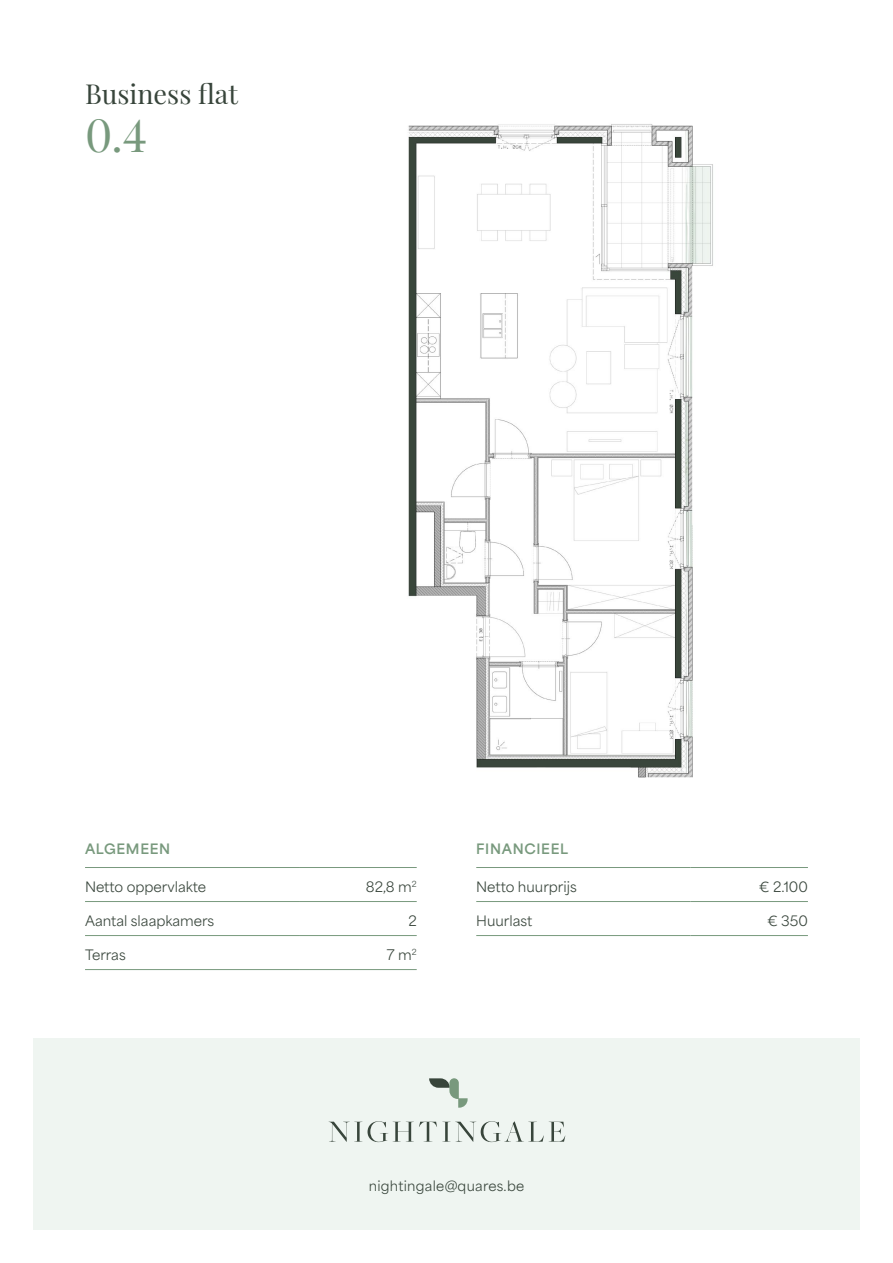
<style>
.page{position:relative;width:893px;height:1263px;background:#fff}
.page>*{position:absolute;margin:0;border:0;box-sizing:border-box;transform-origin:0 0}
.t1{font:45px "Playfair Display";color:#78997d}
.t2{font:27px "Playfair Display";color:#38453b}
.t3{font:13.5px "Area Normal";color:#38453b}
.t4{font:700 13.5px "Area Normal";letter-spacing:.05em;color:#78997d}
.t5{font:13.2px "Area Normal";letter-spacing:.02em;color:#38453b}
</style>
<div class="page">
<div style="left:33px;top:1039px;width:826px;height:191px;background:#eff5f1"></div>
<svg style="left:329px;top:1122px;width:33px;height:20px"></svg>
<svg style="left:368px;top:1121px;width:197px;height:21px"></svg>
<svg style="left:429px;top:1078px;width:39px;height:30px"></svg>
<hr style="left:85px;top:867px;width:214px;height:1px;background:#78997d">
<hr style="left:299px;top:867px;width:118px;height:1px;background:#78997d">
<hr style="left:85px;top:901px;width:214px;height:1px;background:#78997d">
<hr style="left:299px;top:901px;width:118px;height:1px;background:#78997d">
<hr style="left:85px;top:935px;width:214px;height:1px;background:#78997d">
<hr style="left:299px;top:935px;width:118px;height:1px;background:#78997d">
<hr style="left:85px;top:969px;width:214px;height:1px;background:#78997d">
<hr style="left:299px;top:969px;width:118px;height:1px;background:#78997d">
<hr style="left:476px;top:867px;width:214px;height:1px;background:#78997d">
<hr style="left:690px;top:867px;width:118px;height:1px;background:#78997d">
<hr style="left:476px;top:901px;width:214px;height:1px;background:#78997d">
<hr style="left:690px;top:901px;width:118px;height:1px;background:#78997d">
<hr style="left:476px;top:935px;width:214px;height:1px;background:#78997d">
<hr style="left:690px;top:935px;width:118px;height:1px;background:#78997d">
<img style="left:408px;top:124px;width:305px;height:654px">
<h2 class="t2" style="left:85px;top:73px;width:154px">Business flat</h2>
<h1 class="t1" style="left:85px;top:100px;width:64px">0.4</h1>
<p class="t4" style="left:85px;top:837px;width:87px">ALGEMEEN</p>
<p class="t3" style="left:85px;top:875px;width:123px">Netto oppervlakte</p>
<p class="t3" style="left:366px;top:875px;width:52px">82,8 m<sup>2</sup></p>
<p class="t3" style="left:85px;top:909px;width:131px">Aantal slaapkamers</p>
<p class="t3" style="left:408px;top:909px;width:10px">2</p>
<p class="t3" style="left:85px;top:943px;width:42px">Terras</p>
<p class="t3" style="left:387px;top:943px;width:31px">7 m<sup>2</sup></p>
<p class="t4" style="left:476px;top:837px;width:93px">FINANCIEEL</p>
<p class="t3" style="left:476px;top:875px;width:102px">Netto huurprijs</p>
<p class="t3" style="left:759px;top:875px;width:51px">€ 2.100</p>
<p class="t3" style="left:476px;top:909px;width:57px">Huurlast</p>
<p class="t3" style="left:767px;top:909px;width:42px">€ 350</p>
<p class="t5" style="left:369px;top:1174px;width:157px">nightingale@quares.be</p>
</div>
